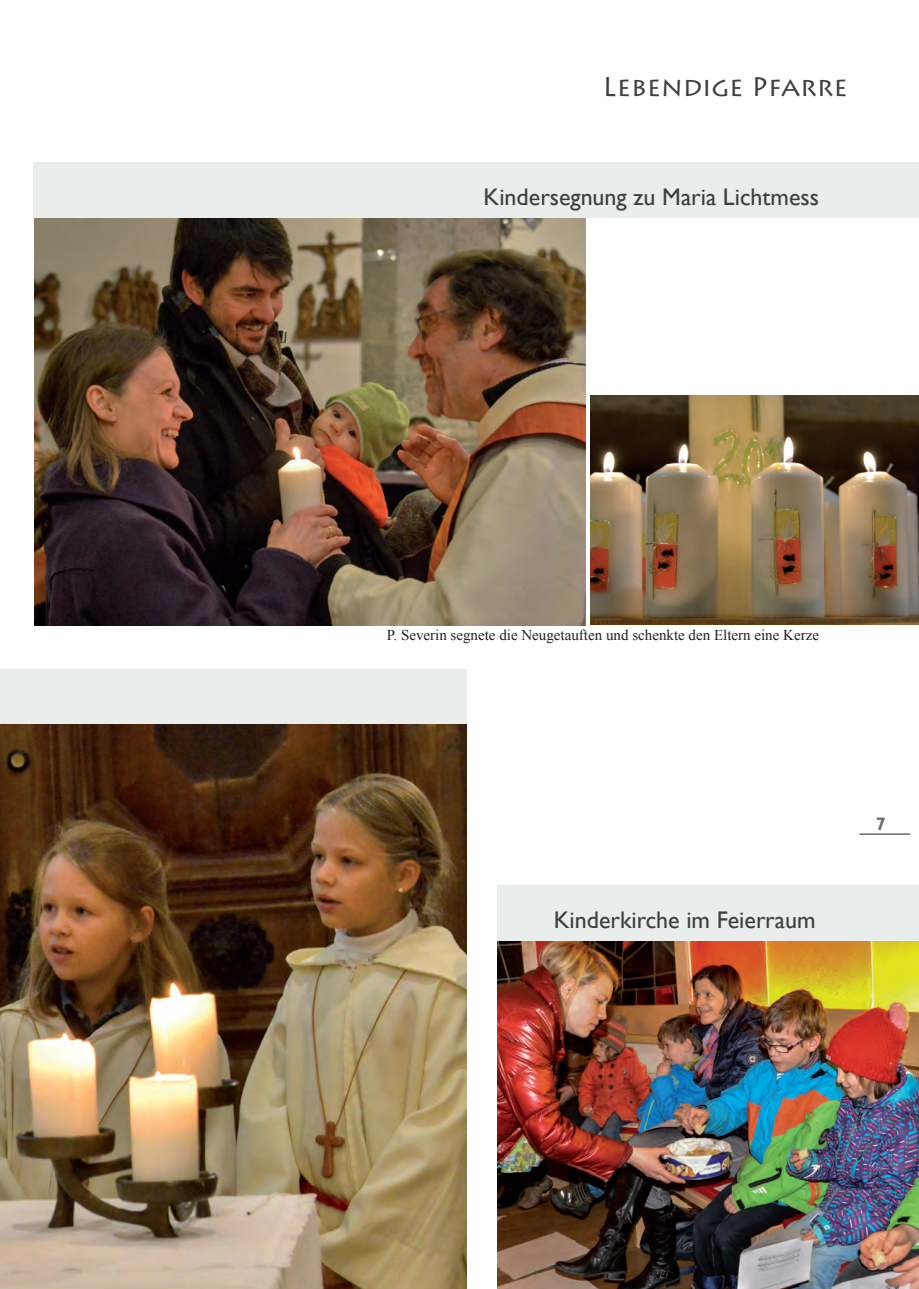
<style>
.page{position:relative;width:919px;height:1289px;background:#fff}
.page>*{position:absolute;margin:0;border:0;box-sizing:border-box;transform-origin:0 0}
.Seitentitel{font:27px "Lithos Pro";color:#3e3e3f}
.Zwischenüberschrift{font:24px "Gill Sans";color:#3e3e3f}
.t1{font:700 18px "Gill Sans";color:#6c6d70}
.t2{font:15px "Times New Roman";color:#231f20}
</style>
<div class="page">
<hr style="left:859px;top:833px;width:51px;height:1px;background:#6c6d70">
<div style="left:0;top:669px;width:467px;height:55px;background:#e9edeb"></div>
<img style="left:0;top:724px;width:467px;height:564px">
<div style="left:34px;top:163px;width:884px;height:55px;background:#e9edeb"></div>
<img style="left:34px;top:219px;width:551px;height:406px">
<img style="left:590px;top:395px;width:328px;height:230px">
<img style="left:497px;top:941px;width:421px;height:347px">
<div style="left:497px;top:885px;width:421px;height:55px;background:#e9edeb"></div>
<p class="Seitentitel" style="left:602px;top:71px;width:247px">Lebendige Pfarre</p>
<p class="Zwischenüberschrift" style="left:483px;top:183px;width:337px">Kindersegnung zu Maria Lichtmess</p>
<p class="t2" style="left:387px;top:625px;width:433px">P. Severin segnete die Neugetauften und schenkte den Eltern eine Kerze</p>
<p class="Zwischenüberschrift" style="left:553px;top:905px;width:263px">Kinderkirche im Feierraum</p>
<p class="t1" style="left:875px;top:812px;width:11px">7</p>
</div>
